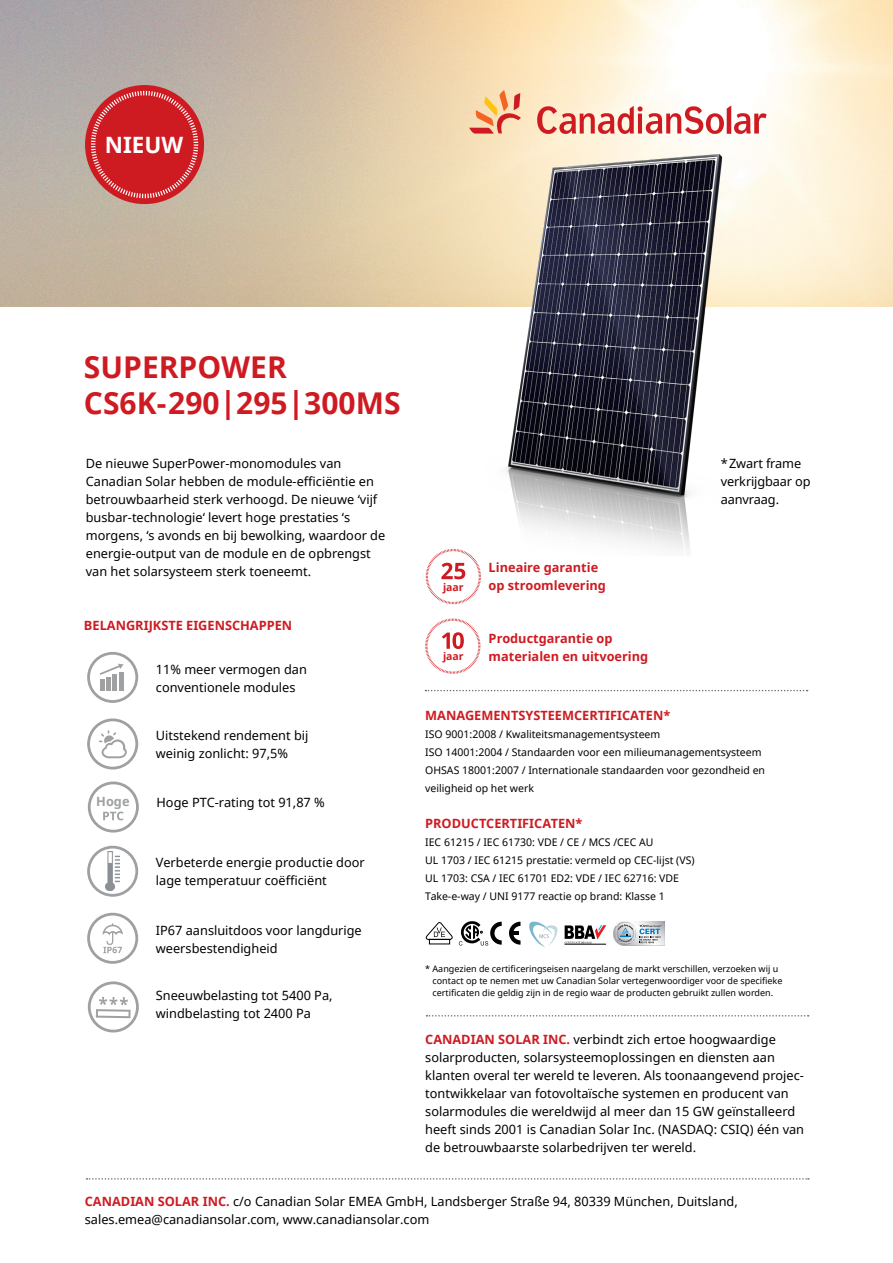
<style>
.page{position:relative;width:893px;height:1263px;background:#fff}
.page>*{position:absolute;margin:0;border:0;box-sizing:border-box;transform-origin:0 0}
.t1{font:700 30px/36px "Noto Sans";color:#ce1b22}
.t2{font:700 22.5px "Noto Sans";color:#fff}
.t3{font:12.75px/18px "Noto Sans";color:#000}
.t4{font:700 12.75px "Noto Sans";color:#ce1b22}
.t5{font:700 12.75px "Noto Sans";color:#9ea0a2}
.t6{font:10.5px/18px "Noto Sans";color:#000}
.t7{font:700 10.5px "Noto Sans";color:#ce1b22}
.t8{font:9px/12px "Noto Sans";color:#000}
.s1{font-weight:700;color:#ce1b22}
</style>
<div class="page">
<img style="left:0;top:0;width:893px;height:306px">
<div style="left:85px;top:85px;width:119px;height:119px;background:#ce1b22;border-radius:50%"></div>
<svg style="left:91px;top:91px;width:107px;height:107px"></svg>
<img style="left:487px;top:147px;width:246px;height:403px">
<svg style="left:87px;top:718px;width:51px;height:51px"></svg>
<svg style="left:87px;top:913px;width:51px;height:51px"></svg>
<svg style="left:87px;top:846px;width:51px;height:51px"></svg>
<svg style="left:88px;top:981px;width:51px;height:52px"></svg>
<svg style="left:87px;top:652px;width:51px;height:51px"></svg>
<img style="left:106px;top:852px;width:13px;height:39px">
<svg style="left:88px;top:781px;width:51px;height:51px"></svg>
<svg style="left:87px;top:1178px;width:722px;height:1px"></svg>
<svg style="left:425px;top:618px;width:55px;height:56px"></svg>
<svg style="left:426px;top:549px;width:55px;height:55px"></svg>
<svg style="left:425px;top:690px;width:383px;height:1px"></svg>
<svg style="left:426px;top:1015px;width:383px;height:1px"></svg>
<svg style="left:509px;top:922px;width:11px;height:23px"></svg>
<svg style="left:426px;top:922px;width:27px;height:23px"></svg>
<svg style="left:459px;top:921px;width:43px;height:24px"></svg>
<svg style="left:529px;top:921px;width:29px;height:26px"></svg>
<hr style="left:564px;top:944px;width:42px;height:1px;background:#000">
<svg style="left:565px;top:925px;width:41px;height:18px"></svg>
<img style="left:613px;top:921px;width:52px;height:25px">
<img style="left:616px;top:924px;width:1px;height:14px">
<svg style="left:617px;top:924px;width:45px;height:19px"></svg>
<svg style="left:469px;top:90px;width:52px;height:44px;background:#f1b58c"></svg>
<svg style="left:537px;top:105px;width:230px;height:29px"></svg>
<h2 class="t2" style="left:105px;top:129px;width:80px">NIEUW</h2>
<h1 class="t1" style="left:84px;top:348px;width:318px">SUPERPOWER<br>CS6K-290|295|300MS</h1>
<p class="t3" style="left:86px;top:454px;width:301px">De nieuwe SuperPower-monomodules van Canadian Solar hebben de module-efficiëntie en betrouwbaarheid sterk verhoogd. De nieuwe ‘vijf busbar-technologie‘ levert hoge prestaties ‘s morgens, ‘s avonds en bij bewolking, waardoor de energie-output van de module en de opbrengst van het solarsysteem sterk toeneemt.</p>
<p class="t4" style="left:84px;top:616px;width:210px">BELANGRIJKSTE EIGENSCHAPPEN</p>
<p class="t3" style="left:156px;top:660px;width:153px">11% meer vermogen dan conventionele modules</p>
<p class="t3" style="left:156px;top:726px;width:154px">Uitstekend rendement bij weinig zonlicht: 97,5%</p>
<p class="t5" style="left:96px;top:792px;width:35px">Hoge</p>
<p class="t3" style="left:157px;top:793px;width:170px">Hoge PTC-rating tot 91,87 %</p>
<p class="t3" style="left:156px;top:853px;width:210px">Verbeterde energie productie door lage temperatuur coëfficiënt</p>
<p class="t3" style="left:156px;top:921px;width:207px">IP67 aansluitdoos voor langdurige weersbestendigheid</p>
<p class="t3" style="left:156px;top:985px;width:178px">Sneeuwbelasting tot 5400 Pa, windbelasting tot 2400 Pa</p>
<p class="t4" style="left:489px;top:558px;width:111px">Lineaire garantie</p>
<p class="t7" style="left:443px;top:580px;width:22px">jaar</p>
<p class="t4" style="left:489px;top:576px;width:119px">op stroomlevering</p>
<p class="t4" style="left:489px;top:629px;width:125px">Productgarantie op</p>
<p class="t7" style="left:443px;top:649px;width:22px">jaar</p>
<p class="t4" style="left:489px;top:647px;width:161px">materialen en uitvoering</p>
<p class="t3" style="left:721px;top:454px;width:91px">*Zwart frame verkrijgbaar op aanvraag.</p>
<p class="t4" style="left:425px;top:706px;width:247px">MANAGEMENTSYSTEEMCERTIFICATEN*</p>
<p class="t6" style="left:425px;top:725px;width:341px">ISO 9001:2008 / Kwaliteitsmanagementsysteem<br>ISO 14001:2004 / Standaarden voor een milieumanagementsysteem OHSAS 18001:2007 / Internationale standaarden voor gezondheid en veiligheid op het werk</p>
<p class="t4" style="left:425px;top:814px;width:159px">PRODUCTCERTIFICATEN*</p>
<p class="t6" style="left:425px;top:833px;width:271px">IEC 61215 / IEC 61730: VDE / CE / MCS /CEC AU<br>UL 1703 / IEC 61215 prestatie: vermeld op CEC-lijst (VS)<br>UL 1703: CSA / IEC 61701 ED2: VDE / IEC 62716: VDE Take-e-way / UNI 9177 reactie op brand: Klasse 1</p>
<p class="t8" style="left:432px;top:963px;width:351px;text-indent:-7px">* Aangezien de certificeringseisen naargelang de markt verschillen, verzoeken wij u contact op te nemen met uw Canadian Solar vertegenwoordiger voor de specifieke certificaten die geldig zijn in de regio waar de producten gebruikt zullen worden.</p>
<p class="t3" style="left:425px;top:1030px;width:380px"><span class="s1">CANADIAN SOLAR INC.</span> verbindt zich ertoe hoogwaardige solarproducten, solarsysteemoplossingen en diensten aan klanten overal ter wereld te leveren. Als toonaangevend projec&shy;tontwikkelaar van fotovoltaïsche systemen en producent van solarmodules die wereldwijd al meer dan 15 GW geïnstalleerd heeft sinds 2001 is Canadian Solar Inc. (NASDAQ: CSIQ) één van de betrouwbaarste solarbedrijven ter wereld.</p>
<p class="t3" style="left:85px;top:1192px;width:654px"><span class="s1">CANADIAN SOLAR INC.</span> c/o Canadian Solar EMEA GmbH, Landsberger Straße 94, 80339 München, Duitsland, sales.emea@canadiansolar.com, www.canadiansolar.com</p>
</div>
